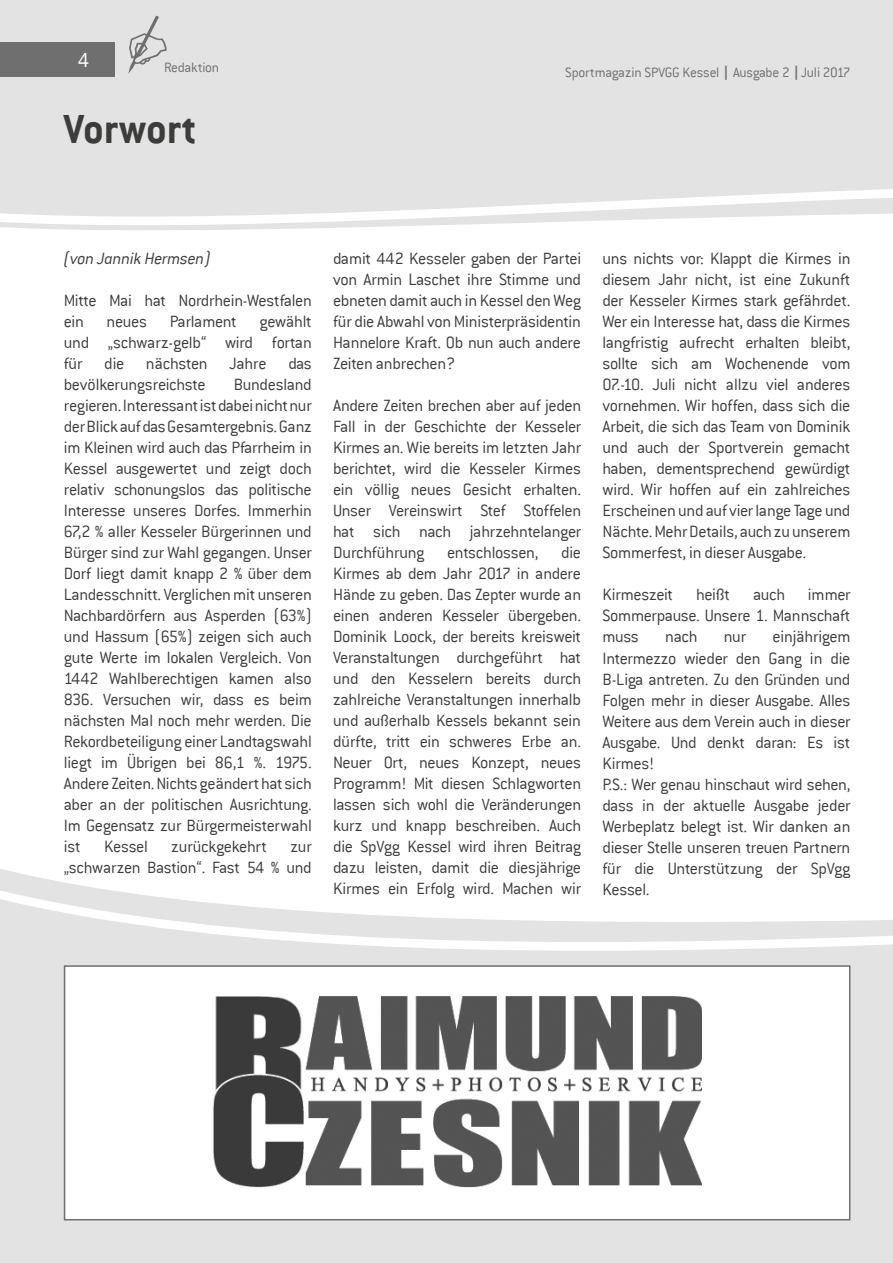
<style>
.page{position:relative;width:893px;height:1263px;background:#fff}
.page>*{position:absolute;margin:0;border:0;box-sizing:border-box;transform-origin:0 0}
.t1{font:700 45px "Conduit ITC";color:#3c3c3b}
.t2{font:300 22.5px "Conduit ITC";color:#fff}
.t3{font:300 18px/21px "Conduit ITC";letter-spacing:-.02em;color:#3c3c3b;text-align:justify}
.t4{font:italic 300 18px "Conduit ITC";letter-spacing:-.015em;color:#3c3c3b}
.t5{font:300 15px "Conduit ITC";letter-spacing:-.015em;color:#706f6f}
.s1{font-family:"Futura";font-weight:500;font-stretch:condensed}
</style>
<div class="page">
<div style="left:0;top:0;width:893px;height:124px;background:#e3e3e3"></div>
<svg style="left:0;top:124px;width:893px;height:106px;background:#e6e6e6"></svg>
<div style="left:0;top:1009px;width:893px;height:254px;background:#e3e3e3"></div>
<svg style="left:0;top:869px;width:893px;height:140px"></svg>
<div style="left:0;top:43px;width:115px;height:34px;background:#706f6f"></div>
<svg style="left:128px;top:16px;width:39px;height:57px;background:#cdcccc"></svg>
<div style="left:65px;top:966px;width:785px;height:254px;background:#fff"></div>
<img style="left:213px;top:996px;width:488px;height:192px">
<div style="left:64px;top:965px;width:786px;height:255px;border:2px solid #706f6f"></div>
<p class="t2" style="left:78px;top:47px;width:13px">4</p>
<p class="t5" style="left:164px;top:60px;width:57px">Redaktion</p>
<h1 class="t1" style="left:64px;top:103px;width:134px">Vorwort</h1>
<p class="t5" style="left:565px;top:64px;width:287px">Sportmagazin SPVGG Kessel <span class="s1">|</span> Ausgabe 2 <span class="s1">|</span>Juli 2017</p>
<p class="t4" style="left:64px;top:249px;width:148px">(von Jannik Hermsen)</p>
<p class="t3" style="left:64px;top:290px;width:250px">Mitte Mai hat Nordrhein-Westfalen ein</p>
<p class="t3" style="left:64px;top:311px;width:250px;text-indent:196px">gewählt und „schwarz-gelb“ wird fortan für die nächsten Jahre das bevölkerungsreichste</p>
<p class="t3" style="left:107px;top:311px;width:42px">neues</p>
<p class="t3" style="left:170px;top:311px;width:69px">Parlament</p>
<p class="t3" style="left:64px;top:374px;width:250px;text-indent:170px">Bundesland regieren. Interessant ist dabei nicht nur der Blick auf das Gesamtergebnis. Ganz im Kleinen wird auch das Pfarrheim in Kessel ausgewertet und zeigt doch relativ schonungslos das politische Interesse unseres Dorfes. Immerhin 67,2 % aller Kesseler Bürgerinnen und Bürger sind zur Wahl gegangen. Unser Dorf liegt damit knapp 2 % über dem Landesschnitt. Verglichen mit unseren Nachbardörfern aus Asperden (63%) und Hassum (65%) zeigen sich auch gute Werte im lokalen Vergleich. Von 1442 Wahlberechtigen kamen also 836. Versuchen wir, dass es beim nächsten Mal noch mehr werden. Die Rekordbeteiligung einer Landtagswahl liegt im Übrigen bei 86,1 %. 1975.<br>Andere Zeiten. Nichts geändert hat sich aber an der politischen Ausrichtung.<br>Im Gegensatz zur Bürgermeisterwahl ist</p>
<p class="t3" style="left:104px;top:836px;width:45px">Kessel</p>
<p class="t3" style="left:171px;top:836px;width:97px">zurückgekehrt</p>
<p class="t3" style="left:64px;top:836px;width:250px;text-align:right">zur<br>„schwarzen Bastion“. Fast 54 % und</p>
<p class="t3" style="left:333px;top:248px;width:250px">damit 442 Kesseler gaben der Partei von Armin Laschet ihre Stimme und ebneten damit auch in Kessel den Weg für die Abwahl von Ministerpräsidentin Hannelore Kraft. Ob nun auch andere Zeiten anbrechen?</p>
<p class="t3" style="left:333px;top:395px;width:250px">Andere Zeiten brechen aber auf jeden Fall in der Geschichte der Kesseler Kirmes an. Wie bereits im letzten Jahr berichtet, wird die Kesseler Kirmes ein völlig neues Gesicht erhalten.<br>Unser Vereinswirt Stef Stoffelen hat sich nach jahrzehntelanger Durchführung</p>
<p class="t3" style="left:333px;top:542px;width:250px;text-indent:228px">die Kirmes ab dem Jahr 2017 in andere Hände zu geben. Das Zepter wurde an einen anderen Kesseler übergeben.<br>Dominik Loock, der bereits kreisweit Veranstaltungen durchgeführt hat und den Kesselern bereits durch zahlreiche Veranstaltungen innerhalb und außerhalb Kessels bekannt sein dürfte, tritt ein schweres Erbe an.<br>Neuer Ort, neues Konzept, neues Programm! Mit diesen Schlagworten lassen sich wohl die Veränderungen kurz und knapp beschreiben. Auch die SpVgg Kessel wird ihren Beitrag dazu leisten, damit die diesjährige Kirmes ein Erfolg wird. Machen wir</p>
<p class="t3" style="left:447px;top:542px;width:93px">entschlossen,</p>
<p class="t3" style="left:602px;top:248px;width:250px">uns nichts vor: Klappt die Kirmes in diesem Jahr nicht, ist eine Zukunft der Kesseler Kirmes stark gefährdet.<br>Wer ein Interesse hat, dass die Kirmes langfristig aufrecht erhalten bleibt, sollte sich am Wochenende vom 07.-10. Juli nicht allzu viel anderes vornehmen. Wir hoffen, dass sich die Arbeit, die sich das Team von Dominik und auch der Sportverein gemacht haben, dementsprechend gewürdigt wird. Wir hoffen auf ein zahlreiches Erscheinen und auf vier lange Tage und Nächte. Mehr Details, auch zu unserem Sommerfest, in dieser Ausgabe.</p>
<p class="t3" style="left:602px;top:584px;width:72px">Kirmeszeit</p>
<p class="t3" style="left:696px;top:584px;width:36px">heißt</p>
<p class="t3" style="left:753px;top:584px;width:34px">auch</p>
<p class="t3" style="left:602px;top:584px;width:250px;text-indent:206px">immer Sommerpause. Unsere 1. Mannschaft muss</p>
<p class="t3" style="left:602px;top:626px;width:250px;text-align:left;text-indent:170px">einjährigem<br>Intermezzo wieder den Gang in die<br>B-Liga antreten. Zu den Gründen und<br>Folgen mehr in dieser Ausgabe. Alles<br>Weitere aus dem Verein auch in dieser<br>Ausgabe. Und denkt daran: Es ist<br>Kirmes!<br>P.S.: Wer genau hinschaut wird sehen, dass in der aktuelle Ausgabe jeder<br>Werbeplatz belegt ist. Wir danken an dieser Stelle unseren treuen Partnern für die Unterstützung der SpVgg<br>Kessel.</p>
<p class="t3" style="left:665px;top:626px;width:34px">nach</p>
<p class="t3" style="left:724px;top:626px;width:24px">nur</p>
</div>
